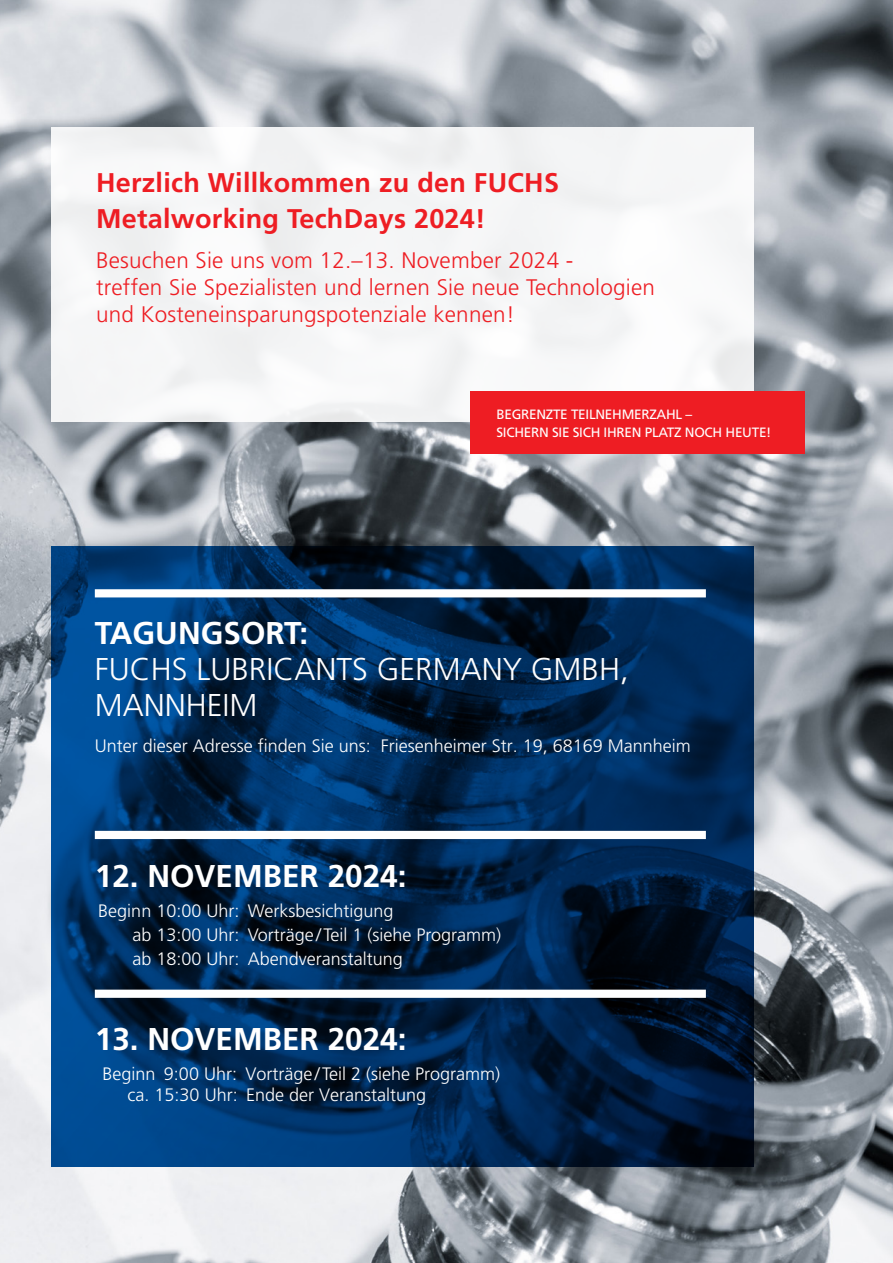
<style>
.page{position:relative;width:893px;height:1263px;background:#fff}
.page>*{position:absolute;margin:0;border:0;box-sizing:border-box;transform-origin:0 0}
.t1{font:700 31.5px "Frutiger LT Std";color:#fff}
.t2{font:300 31.5px/36px "Frutiger LT Std";color:#fff}
.t3{font:700 27px/36px "Frutiger LT Std";letter-spacing:.01em;color:#ee1d23}
.t4{font:300 22.5px/27px "Frutiger LT Std";letter-spacing:.01em;color:#ee1d23}
.t5{font:300 18px/24px "Frutiger LT Std";color:#fff}
.t6{font:13.5px/18px "Frutiger LT Std";letter-spacing:-.02em;color:#fff}
</style>
<div class="page">
<img style="left:0;top:0;width:893px;height:1263px">
<svg style="left:51px;top:546px;width:703px;height:620px;background:#002a55"></svg>
<div style="left:51px;top:128px;width:703px;height:294px;background:#f5f6f7"></div>
<div style="left:95px;top:589px;width:611px;height:8px;background:#fff"></div>
<div style="left:95px;top:831px;width:611px;height:8px;background:#fff"></div>
<div style="left:95px;top:990px;width:611px;height:8px;background:#fff"></div>
<div style="left:470px;top:391px;width:335px;height:63px;background:#ee1d23"></div>
<h2 class="t3" style="left:96px;top:165px;width:464px">Herzlich Willkommen zu den FUCHS<br>Metalworking TechDays 2024!</h2>
<p class="t4" style="left:96px;top:247px;width:560px">Besuchen Sie uns vom 12.–13. November 2024 -<br>treffen Sie Spezialisten und lernen Sie neue Technologien und Kosteneinsparungspotenziale kennen!</p>
<p class="t6" style="left:496px;top:405px;width:277px">BEGRENZTE TEILNEHMERZAHL –<br>SICHERN SIE SICH IHREN PLATZ NOCH HEUTE!</p>
<h1 class="t1" style="left:95px;top:614px;width:215px">TAGUNGSORT:</h1>
<h1 class="t2" style="left:95px;top:652px;width:535px">FUCHS LUBRICANTS GERMANY GMBH,<br>MANNHEIM</h1>
<p class="t5" style="left:95px;top:734px;width:597px">Unter dieser Adresse finden Sie uns: Friesenheimer Str. 19, 68169 Mannheim</p>
<h1 class="t1" style="left:95px;top:858px;width:313px">12. NOVEMBER 2024:</h1>
<p class="t5" style="left:132px;top:899px;width:370px;text-indent:-34px">Beginn 10:00 Uhr: Werksbesichtigung<br>ab 13:00 Uhr: Vorträge/ Teil 1 (siehe Programm) ab 18:00 Uhr: Abendveranstaltung</p>
<h1 class="t1" style="left:95px;top:1021px;width:313px">13. NOVEMBER 2024:</h1>
<p class="t5" style="left:128px;top:1063px;width:374px;line-height:21.6px;text-indent:-25px">Beginn 9:00 Uhr: Vorträge / Teil 2 (siehe Programm) ca. 15:30 Uhr: Ende der Veranstaltung</p>
</div>
